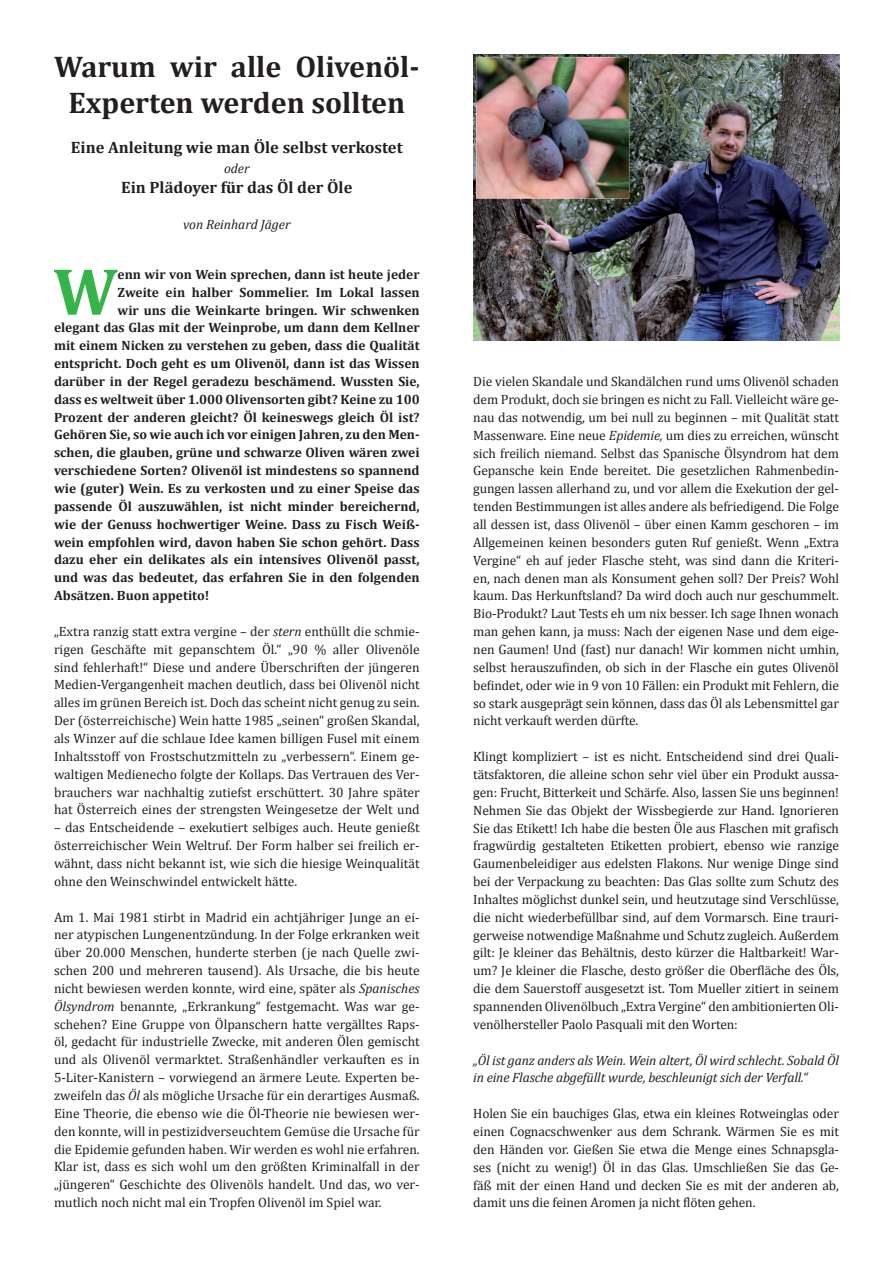
<style>
.page{position:relative;width:893px;height:1263px;background:#fff}
.page>*{position:absolute;margin:0;border:0;box-sizing:border-box;transform-origin:0 0}
.t1{font:700 67.05px "Cambria";color:#35b44a}
.t2{font:700 30px "Cambria";color:#231f20}
.t3{font:700 16.5px "Cambria";color:#231f20}
.t4{font:13.5px/17.9px "Cambria";letter-spacing:-.01em;color:#231f20;text-align:justify}
.t5{font:700 13.5px "Cambria";color:#231f20}
.t6{font:italic 13.5px/17.9px "Cambria";letter-spacing:-.01em;color:#231f20}
.s1{font-style:italic}
</style>
<div class="page">
<img style="left:473px;top:54px;width:366px;height:287px">
<p class="t2" style="left:54px;top:46px;width:367px">Warum wir alle Olivenöl-</p>
<p class="t2" style="left:68px;top:82px;width:338px">Experten werden sollten</p>
<p class="t3" style="left:71px;top:136px;width:333px">Eine Anleitung wie man Öle selbst verkostet</p>
<p class="t6" style="left:224px;top:159px;width:27px">oder</p>
<p class="t3" style="left:121px;top:175px;width:233px">Ein Plädoyer für das Öl der Öle</p>
<p class="t6" style="left:183px;top:214px;width:109px">von Reinhard Jäger</p>
<p class="t1" style="left:53px;top:244px;width:66px">W</p>
<p class="t5" style="left:118px;top:265px;width:304px">enn wir von Wein sprechen, dann ist heute jeder</p>
<p class="t5" style="left:118px;top:283px;width:304px">Zweite ein halber Sommelier. Im Lokal lassen</p>
<p class="t5" style="left:118px;top:300px;width:304px">wir uns die Weinkarte bringen. Wir schwenken</p>
<p class="t5" style="left:54px;top:318px;width:367px">elegant das Glas mit der Weinprobe, um dann dem Kellner</p>
<p class="t5" style="left:54px;top:336px;width:367px">mit einem Nicken zu verstehen zu geben, dass die Qualität</p>
<p class="t5" style="left:54px;top:354px;width:367px">entspricht. Doch geht es um Olivenöl, dann ist das Wissen</p>
<p class="t5" style="left:54px;top:372px;width:367px">darüber in der Regel geradezu beschämend. Wussten Sie,</p>
<p class="t5" style="left:54px;top:390px;width:367px">dass es weltweit über 1.000 Olivensorten gibt? Keine zu 100</p>
<p class="t5" style="left:54px;top:407px;width:367px">Prozent der anderen gleicht? Öl keineswegs gleich Öl ist?</p>
<p class="t5" style="left:54px;top:425px;width:367px">Gehören Sie, so wie auch ich vor einigen Jahren, zu den Men-</p>
<p class="t5" style="left:54px;top:443px;width:367px">schen, die glauben, grüne und schwarze Oliven wären zwei</p>
<p class="t5" style="left:54px;top:461px;width:367px">verschiedene Sorten? Olivenöl ist mindestens so spannend</p>
<p class="t5" style="left:54px;top:479px;width:367px">wie (guter) Wein. Es zu verkosten und zu einer Speise das</p>
<p class="t5" style="left:54px;top:497px;width:367px">passende Öl auszuwählen, ist nicht minder bereichernd,</p>
<p class="t5" style="left:54px;top:515px;width:367px">wie der Genuss hochwertiger Weine. Dass zu Fisch Weiß-</p>
<p class="t5" style="left:54px;top:532px;width:367px">wein empfohlen wird, davon haben Sie schon gehört. Dass</p>
<p class="t5" style="left:54px;top:550px;width:367px">dazu eher ein delikates als ein intensives Olivenöl passt,</p>
<p class="t5" style="left:54px;top:568px;width:367px">und was das bedeutet, das erfahren Sie in den folgenden</p>
<p class="t5" style="left:54px;top:586px;width:157px">Absätzen. Buon appetito!</p>
<p class="t4" style="left:54px;top:622px;width:367px">„Extra ranzig statt extra vergine – der <span class="s1">stern</span> enthüllt die schmie&shy;rigen Geschäfte mit gepanschtem Öl.“ „90 % aller Olivenöle sind fehlerhaft!“ Diese und andere Überschriften der jüngeren Medien-Vergangenheit machen deutlich, dass bei Olivenöl nicht alles im grünen Bereich ist. Doch das scheint nicht genug zu sein.<br>Der (österreichische) Wein hatte 1985 „seinen“ großen Skandal, als Winzer auf die schlaue Idee kamen billigen Fusel mit einem Inhaltsstoff von Frostschutzmitteln zu „verbessern“. Einem ge&shy;waltigen Medienecho folgte der Kollaps. Das Vertrauen des Ver&shy;brauchers war nachhaltig zutiefst erschüttert. 30 Jahre später hat Österreich eines der strengsten Weingesetze der Welt und</p>
<p class="t4" style="left:54px;top:819px;width:367px">– das Entscheidende – exekutiert selbiges auch. Heute genießt österreichischer Wein Weltruf. Der Form halber sei freilich er&shy;wähnt, dass nicht bekannt ist, wie sich die hiesige Weinqualität ohne den Weinschwindel entwickelt hätte.</p>
<p class="t4" style="left:54px;top:908px;width:367px">Am 1. Mai 1981 stirbt in Madrid ein achtjähriger Junge an ei&shy;ner atypischen Lungenentzündung. In der Folge erkranken weit über 20.000 Menschen, hunderte sterben (je nach Quelle zwi&shy;schen 200 und mehreren tausend). Als Ursache, die bis heute nicht bewiesen werden konnte, wird eine, später als <span class="s1">Spanisches Ölsyndrom</span> benannte, „Erkrankung“ festgemacht. Was war ge&shy;schehen? Eine Gruppe von Ölpanschern hatte vergälltes Raps&shy;öl, gedacht für industrielle Zwecke, mit anderen Ölen gemischt und als Olivenöl vermarktet. Straßenhändler verkauften es in 5-Liter-Kanistern – vorwiegend an ärmere Leute. Experten be&shy;zweifeln das <span class="s1">Öl</span> als mögliche Ursache für ein derartiges Ausmaß.<br>Eine Theorie, die ebenso wie die Öl-Theorie nie bewiesen wer&shy;den konnte, will in pestizidverseuchtem Gemüse die Ursache für die Epidemie gefunden haben. Wir werden es wohl nie erfahren.<br>Klar ist, dass es sich wohl um den größten Kriminalfall in der „jüngeren“ Geschichte des Olivenöls handelt. Und das, wo ver&shy;mutlich noch nicht mal ein Tropfen Olivenöl im Spiel war.</p>
<p class="t4" style="left:473px;top:373px;width:367px">Die vielen Skandale und Skandälchen rund ums Olivenöl schaden dem Produkt, doch sie bringen es nicht zu Fall. Vielleicht wäre ge&shy;nau das notwendig, um bei null zu beginnen – mit Qualität statt Massenware. Eine neue <span class="s1">Epidemie,</span> um dies zu erreichen, wünscht sich freilich niemand. Selbst das Spanische Ölsyndrom hat dem Gepansche kein Ende bereitet. Die gesetzlichen Rahmenbedin&shy;gungen lassen allerhand zu, und vor allem die Exekution der gel&shy;tenden Bestimmungen ist alles andere als befriedigend. Die Folge all dessen ist, dass Olivenöl – über einen Kamm geschoren – im Allgemeinen keinen besonders guten Ruf genießt. Wenn „Extra Vergine“ eh auf jeder Flasche steht, was sind dann die Kriteri&shy;en, nach denen man als Konsument gehen soll? Der Preis? Wohl kaum. Das Herkunftsland? Da wird doch auch nur geschummelt.<br>Bio-Produkt? Laut Tests eh um nix besser. Ich sage Ihnen wonach man gehen kann, ja muss: Nach der eigenen Nase und dem eige&shy;nen Gaumen! Und (fast) nur danach! Wir kommen nicht umhin, selbst herauszufinden, ob sich in der Flasche ein gutes Olivenöl befindet, oder wie in 9 von 10 Fällen: ein Produkt mit Fehlern, die so stark ausgeprägt sein können, dass das Öl als Lebensmittel gar nicht verkauft werden dürfte.</p>
<p class="t4" style="left:473px;top:747px;width:367px">Klingt kompliziert – ist es nicht. Entscheidend sind drei Quali&shy;tätsfaktoren, die alleine schon sehr viel über ein Produkt aussa&shy;gen: Frucht, Bitterkeit und Schärfe. Also, lassen Sie uns beginnen!<br>Nehmen Sie das Objekt der Wissbegierde zur Hand. Ignorieren Sie das Etikett! Ich habe die besten Öle aus Flaschen mit grafisch fragwürdig gestalteten Etiketten probiert, ebenso wie ranzige Gaumenbeleidiger aus edelsten Flakons. Nur wenige Dinge sind bei der Verpackung zu beachten: Das Glas sollte zum Schutz des Inhaltes möglichst dunkel sein, und heutzutage sind Verschlüsse, die nicht wiederbefüllbar sind, auf dem Vormarsch. Eine trauri&shy;gerweise notwendige Maßnahme und Schutz zugleich. Außerdem gilt: Je kleiner das Behältnis, desto kürzer die Haltbarkeit! War&shy;um? Je kleiner die Flasche, desto größer die Oberfläche des Öls, die dem Sauerstoff ausgesetzt ist. Tom Mueller zitiert in seinem spannenden Olivenölbuch „Extra Vergine“ den ambitionierten Oli&shy;venölhersteller Paolo Pasquali mit den Worten:</p>
<p class="t6" style="left:473px;top:1050px;width:367px">„Öl ist ganz anders als Wein. Wein altert, Öl wird schlecht. Sobald Öl in eine Flasche abgefüllt wurde, beschleunigt sich der Verfall.“</p>
<p class="t4" style="left:473px;top:1104px;width:367px">Holen Sie ein bauchiges Glas, etwa ein kleines Rotweinglas oder einen Cognacschwenker aus dem Schrank. Wärmen Sie es mit den Händen vor. Gießen Sie etwa die Menge eines Schnapsgla&shy;ses (nicht zu wenig!) Öl in das Glas. Umschließen Sie das Ge&shy;fäß mit der einen Hand und decken Sie es mit der anderen ab, damit uns die feinen Aromen ja nicht flöten gehen.</p>
</div>
